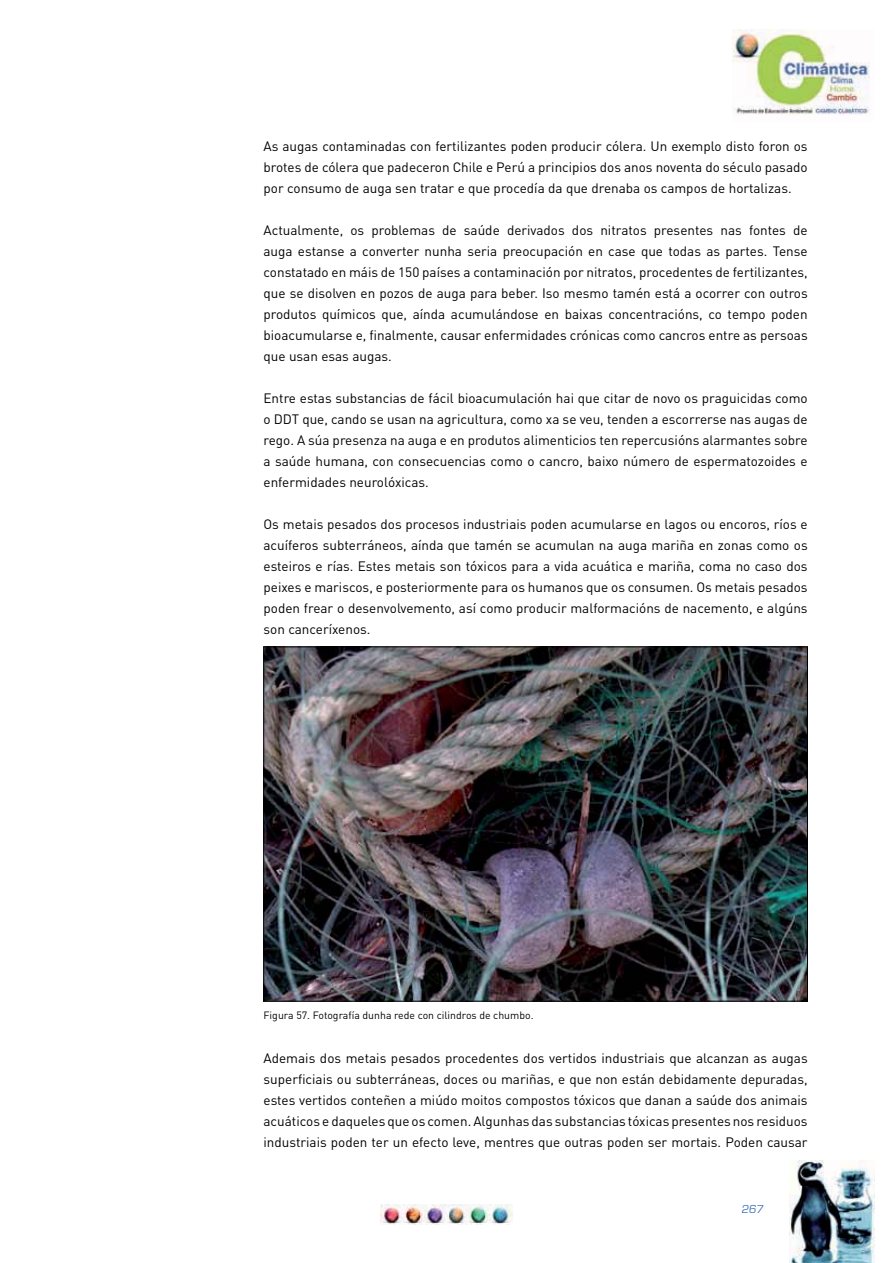
<style>
.page{position:relative;width:893px;height:1263px;background:#fff}
.page>*{position:absolute;margin:0;border:0;box-sizing:border-box;transform-origin:0 0}
.t1{font:13.5px/21px "DIN";color:#000;text-align:justify}
.t2{font:12px "Eurostile";color:#3e74ba}
.t3{font:10.5px "DIN";color:#000}
</style>
<div class="page">
<img style="left:380px;top:1204px;width:132px;height:20px">
<img style="left:732px;top:30px;width:138px;height:85px">
<img style="left:789px;top:1161px;width:85px;height:102px">
<img style="left:266px;top:649px;width:540px;height:350px">
<p class="t1" style="left:264px;top:138px;width:546px">As augas contaminadas con fertilizantes poden producir cólera. Un exemplo disto foron os brotes de cólera que padeceron Chile e Perú a principios dos anos noventa do século pasado por consumo de auga sen tratar e que procedía da que drenaba os campos de hortalizas.</p>
<p class="t1" style="left:264px;top:222px;width:546px">Actualmente, os problemas de saúde derivados dos nitratos presentes nas fontes de auga estanse a converter nunha seria preocupación en case que todas as partes. Tense constatado en máis de 150 países a contaminación por nitratos, procedentes de fertilizantes, que se disolven en pozos de auga para beber. Iso mesmo tamén está a ocorrer con outros produtos químicos que, aínda acumulándose en baixas concentracións, co tempo poden bioacumularse e, finalmente, causar enfermidades crónicas como cancros entre as persoas que usan esas augas.</p>
<p class="t1" style="left:264px;top:390px;width:546px">Entre estas substancias de fácil bioacumulación hai que citar de novo os praguicidas como o DDT que, cando se usan na agricultura, como xa se veu, tenden a escorrerse nas augas de rego. A súa presenza na auga e en produtos alimenticios ten repercusións alarmantes sobre a saúde humana, con consecuencias como o cancro, baixo número de espermatozoides e enfermidades neurolóxicas.</p>
<p class="t1" style="left:264px;top:516px;width:546px">Os metais pesados dos procesos industriais poden acumularse en lagos ou encoros, ríos e acuíferos subterráneos, aínda que tamén se acumulan na auga mariña en zonas como os esteiros e rías. Estes metais son tóxicos para a vida acuática e mariña, coma no caso dos peixes e mariscos, e posteriormente para os humanos que os consumen. Os metais pesados poden frear o desenvolvemento, así como producir malformacións de nacemento, e algúns son canceríxenos.</p>
<p class="t3" style="left:264px;top:1011px;width:271px">Figura 57. Fotografía dunha rede con cilindros de chumbo.</p>
<p class="t1" style="left:264px;top:1049px;width:546px">Ademais dos metais pesados procedentes dos vertidos industriais que alcanzan as augas superficiais ou subterráneas, doces ou mariñas, e que non están debidamente depuradas, estes vertidos conteñen a miúdo moitos compostos tóxicos que danan a saúde dos animais acuáticos e daqueles que os comen. Algunhas das substancias tóxicas presentes nos residuos industriais poden ter un efecto leve, mentres que outras poden ser mortais. Poden causar</p>
<p class="t2" style="left:741px;top:1201px;width:25px">267</p>
</div>
